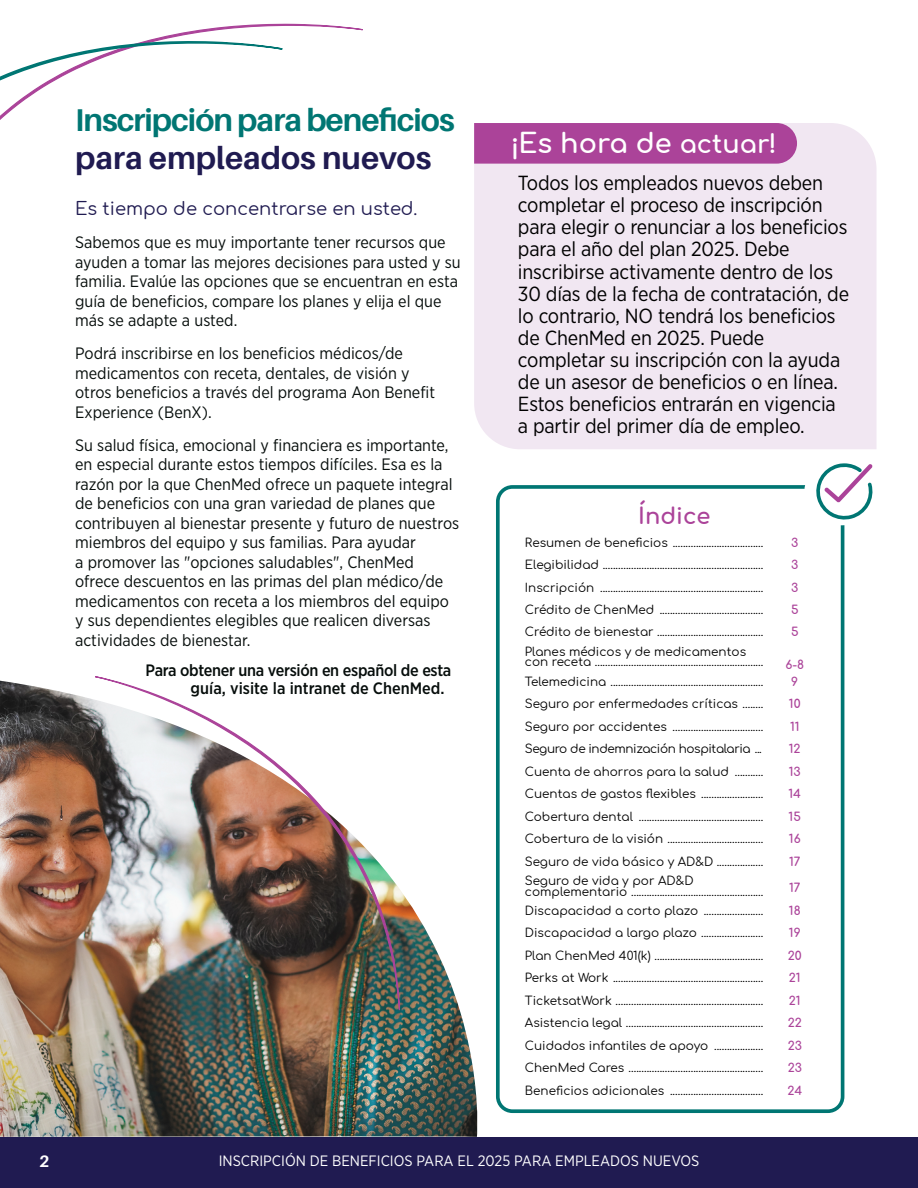
<style>
.page{position:relative;width:918px;height:1188px;background:#fff}
.page>*{position:absolute;margin:0;border:0;box-sizing:border-box;transform-origin:0 0}
.t1{font:700 31.5px "Aileron";letter-spacing:-.03em;color:#007673}
.t2{font:700 31.5px "Aileron";color:#201b51}
.t3{font:700 27.15px "Comfortaa";color:#fff}
.t4{font:700 22.5px "Comfortaa";color:#ab4399}
.t5{font:20.4px/22px "Gotham Narrow";letter-spacing:-.01em;color:#000}
.t6{font:18px "Comfortaa";color:#201b51}
.t7{font:16.5px/19.5px "Gotham Narrow";color:#060d0b}
.t8{font:500 16.5px/18px "Gotham Narrow";letter-spacing:-.02em;color:#060d0b}
.t9{font:700 16.5px "Aileron";color:#fff}
.t10{font:15px "Gotham Narrow";color:#fff}
.t11{font:12px/10.5px "Comfortaa";color:#000}
.t12{font:700 12px "Comfortaa";color:#ab4399}
.t13{font:12px "Comfortaa";letter-spacing:-.03em;color:#000}
.s1{font-size:25.5px}
</style>
<div class="page">
<div style="left:0;top:1137px;width:918px;height:51px;background:#201b51"></div>
<div style="left:496px;top:485px;width:348px;height:628px;border:4px solid #007673;border-radius:15px"></div>
<div style="left:804px;top:457px;width:73px;height:68px;background:#fff;border-radius:50%"></div>
<svg style="left:149px;top:23px;width:214px;height:17px"></svg>
<svg style="left:0;top:40px;width:283px;height:80px"></svg>
<img style="left:0;top:681px;width:478px;height:456px">
<img style="left:94px;top:676px;width:310px;height:405px">
<svg style="left:816px;top:463px;width:57px;height:57px"></svg>
<div style="left:474px;top:123px;width:403px;height:326px;background:#f1e7f2"></div>
<div style="left:474px;top:123px;width:323px;height:41px;background:#ab4399"></div>
<h3 class="t9" style="left:39px;top:1152px;width:12px">2</h3>
<h1 class="t1" style="left:75px;top:102px;width:381px">Inscripción para beneficios</h1>
<h1 class="t2" style="left:75px;top:140px;width:358px">para empleados nuevos</h1>
<h3 class="t6" style="left:75px;top:192px;width:344px">Es tiempo de concentrarse en usted.</h3>
<h3 class="t7" style="left:75px;top:232px;width:387px">Sabemos que es muy importante tener recursos que ayuden a tomar las mejores decisiones para usted y su familia. Evalúe las opciones que se encuentran en esta guía de beneficios, compare los planes y elija el que más se adapte a usted.</h3>
<h3 class="t7" style="left:75px;top:343px;width:362px">Podrá inscribirse en los beneficios médicos/de medicamentos con receta, dentales, de visión y otros beneficios a través del programa Aon Benefit Experience (BenX).</h3>
<p class="t7" style="left:75px;top:435px;width:386px">Su salud física, emocional y financiera es importante, en especial durante estos tiempos difíciles. Esa es la razón por la que ChenMed ofrece un paquete integral de beneficios con una gran variedad de planes que contribuyen al bienestar presente y futuro de nuestros miembros del equipo y sus familias. Para ayudar<br>a promover las "opciones saludables", ChenMed ofrece descuentos en las primas del plan médico/de medicamentos con receta a los miembros del equipo y sus dependientes elegibles que realicen diversas actividades de bienestar.</p>
<h3 class="t8" style="left:191px;top:661px;width:262px;text-indent:-45px">Para obtener una versión en español de esta guía, visite la intranet de ChenMed.</h3>
<h2 class="t3" style="left:511px;top:118px;width:268px">¡Es hora de <span class="s1">actuar!</span></h2>
<p class="t5" style="left:518px;top:171px;width:333px">Todos los empleados nuevos deben completar el proceso de inscripción para elegir o renunciar a los beneficios para el año del plan 2025. Debe inscribirse activamente dentro de los 30 días de la fecha de contratación, de lo contrario, NO tendrá los beneficios de ChenMed en 2025. Puede completar su inscripción con la ayuda de un asesor de beneficios o en línea.<br>Estos beneficios entrarán en vigencia a partir del primer día de empleo.</p>
<h3 class="t4" style="left:638px;top:495px;width:74px">Índice</h3>
<p class="t11" style="left:525px;top:535px;width:240px">Resumen de beneficios ...................................</p>
<p class="t12" style="left:791px;top:531px;width:9px">3</p>
<p class="t11" style="left:525px;top:558px;width:240px">Elegibilidad ..............................................................</p>
<p class="t12" style="left:791px;top:554px;width:9px">3</p>
<p class="t11" style="left:525px;top:580px;width:240px">Inscripción ...............................................................</p>
<p class="t12" style="left:791px;top:576px;width:9px">3</p>
<p class="t11" style="left:525px;top:603px;width:240px">Crédito de ChenMed ........................................</p>
<p class="t12" style="left:791px;top:599px;width:9px">5</p>
<p class="t11" style="left:525px;top:625px;width:240px">Crédito de bienestar .........................................</p>
<p class="t12" style="left:791px;top:621px;width:9px">5</p>
<p class="t11" style="left:525px;top:645px;width:240px">Planes médicos y de medicamentos con receta .................................................................</p>
<p class="t12" style="left:785px;top:654px;width:20px">6-8</p>
<p class="t11" style="left:525px;top:675px;width:240px">Telemedicina ...........................................................</p>
<p class="t12" style="left:791px;top:671px;width:8px">9</p>
<p class="t11" style="left:525px;top:697px;width:240px">Seguro por enfermedades críticas ........</p>
<p class="t12" style="left:789px;top:693px;width:13px">10</p>
<p class="t11" style="left:525px;top:720px;width:240px">Seguro por accidentes ...................................</p>
<p class="t12" style="left:790px;top:715px;width:11px">11</p>
<p class="t13" style="left:525px;top:738px;width:238px">Seguro de indemnización hospitalaria ...</p>
<p class="t12" style="left:789px;top:738px;width:13px">12</p>
<p class="t11" style="left:525px;top:764px;width:240px">Cuenta de ahorros para la salud ...........</p>
<p class="t12" style="left:789px;top:760px;width:13px">13</p>
<p class="t11" style="left:525px;top:787px;width:240px">Cuentas de gastos flexibles ........................</p>
<p class="t12" style="left:789px;top:783px;width:14px">14</p>
<p class="t11" style="left:525px;top:809px;width:240px">Cobertura dental ................................................</p>
<p class="t12" style="left:789px;top:805px;width:14px">15</p>
<p class="t11" style="left:525px;top:832px;width:240px">Cobertura de la visión .....................................</p>
<p class="t12" style="left:789px;top:828px;width:13px">16</p>
<p class="t11" style="left:525px;top:854px;width:240px">Seguro de vida básico y AD&amp;D ..................</p>
<p class="t12" style="left:789px;top:850px;width:13px">17</p>
<p class="t11" style="left:525px;top:874px;width:240px">Seguro de vida y por AD&amp;D complementario ...................................................</p>
<p class="t12" style="left:789px;top:876px;width:13px">17</p>
<p class="t11" style="left:525px;top:904px;width:240px">Discapacidad a corto plazo .......................</p>
<p class="t12" style="left:789px;top:900px;width:13px">18</p>
<p class="t11" style="left:525px;top:926px;width:240px">Discapacidad a largo plazo ........................</p>
<p class="t12" style="left:789px;top:922px;width:13px">19</p>
<p class="t11" style="left:525px;top:949px;width:240px">Plan ChenMed 401(k) ..........................................</p>
<p class="t12" style="left:788px;top:944px;width:15px">20</p>
<p class="t11" style="left:525px;top:971px;width:240px">Perks at Work ..........................................................</p>
<p class="t12" style="left:789px;top:967px;width:13px">21</p>
<p class="t11" style="left:525px;top:994px;width:240px">TicketsatWork .........................................................</p>
<p class="t12" style="left:789px;top:989px;width:13px">21</p>
<p class="t11" style="left:525px;top:1016px;width:240px">Asistencia legal .....................................................</p>
<p class="t12" style="left:788px;top:1012px;width:16px">22</p>
<p class="t11" style="left:525px;top:1038px;width:240px">Cuidados infantiles de apoyo ...................</p>
<p class="t12" style="left:788px;top:1034px;width:16px">23</p>
<p class="t11" style="left:525px;top:1061px;width:240px">ChenMed Cares ....................................................</p>
<p class="t12" style="left:788px;top:1057px;width:16px">23</p>
<p class="t11" style="left:525px;top:1083px;width:240px">Beneficios adicionales ....................................</p>
<p class="t12" style="left:787px;top:1079px;width:16px">24</p>
<p class="t10" style="left:219px;top:1152px;width:482px">INSCRIPCIÓN DE BENEFICIOS PARA EL 2025 PARA EMPLEADOS NUEVOS</p>
</div>
